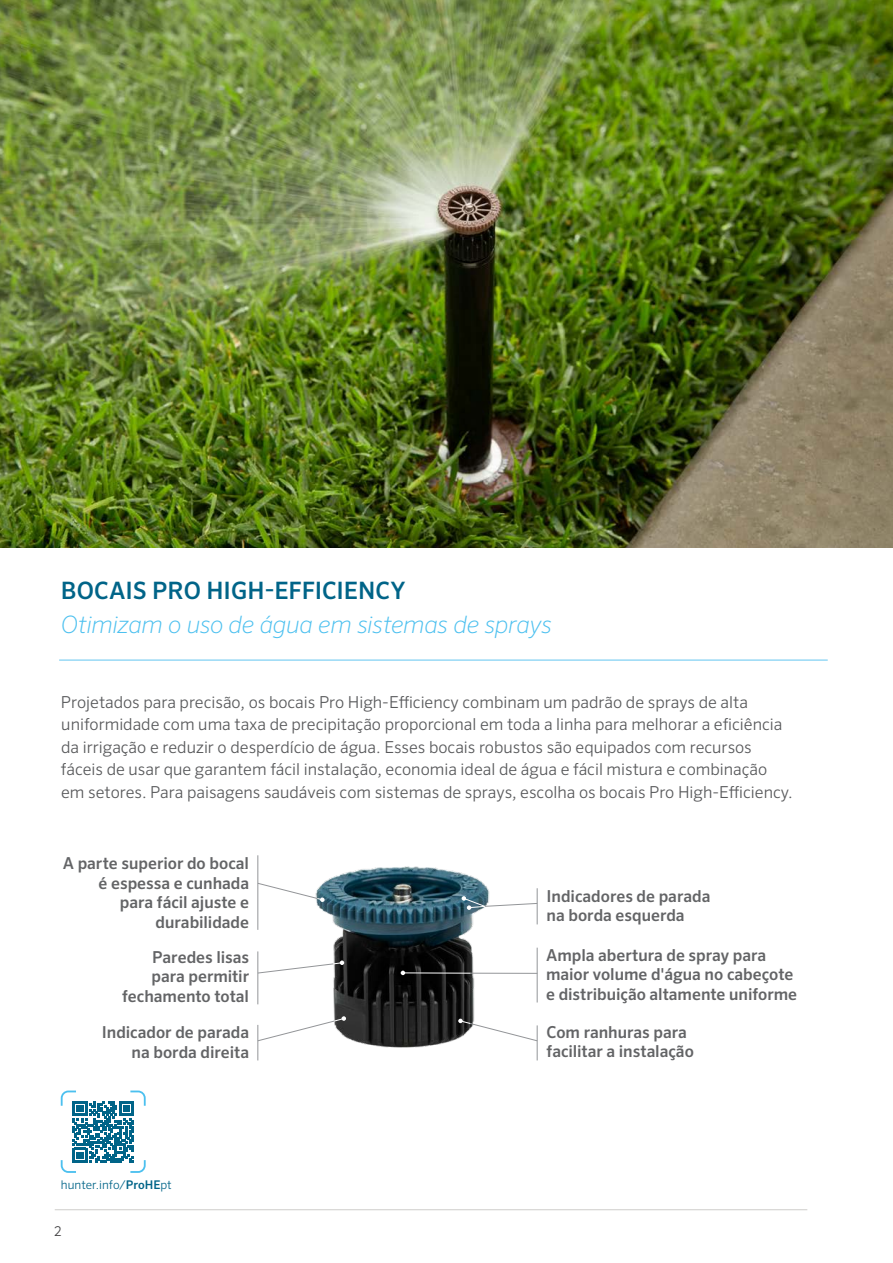
<style>
.page{position:relative;width:893px;height:1263px;background:#fff}
.page>*{position:absolute;margin:0;border:0;box-sizing:border-box;transform-origin:0 0}
.t1{font:italic 200 24px "Sero Pro";letter-spacing:-.015em;color:#4cc0ef}
.t2{font:500 24px "Sero Pro";color:#006488}
.t3{font:300 16.5px/22.5px "Sero Pro";color:#58595b}
.t4{font:500 16.5px/19.5px "Sero Pro";color:#636466;text-align:right}
.t5{font:300 13.5px "Sero Pro";color:#414042}
.t6{font:300 12px "Sero Pro";color:#006488}
.s1{font-weight:500}
</style>
<div class="page">
<hr style="left:55px;top:1209px;width:752px;height:1px;background:#cfcdcb">
<img style="left:0;top:0;width:893px;height:547px">
<svg style="left:61px;top:1090px;width:85px;height:83px"></svg>
<hr style="left:59px;top:660px;width:769px;height:1px;background:#63c5f0">
<img style="left:316px;top:866px;width:177px;height:182px">
<hr style="left:258px;top:1025px;width:1px;height:35px;background:#939598">
<hr style="left:537px;top:1025px;width:1px;height:35px;background:#939598">
<hr style="left:537px;top:888px;width:1px;height:36px;background:#939598">
<hr style="left:258px;top:951px;width:1px;height:53px;background:#939598">
<hr style="left:537px;top:948px;width:1px;height:54px;background:#939598">
<hr style="left:258px;top:855px;width:1px;height:75px;background:#939598">
<hr style="left:471px;top:973px;width:66px;height:1px;background:#939598">
<svg style="left:257px;top:1016px;width:89px;height:25px"></svg>
<svg style="left:458px;top:1019px;width:80px;height:22px"></svg>
<svg style="left:462px;top:896px;width:76px;height:14px"></svg>
<svg style="left:257px;top:960px;width:87px;height:13px"></svg>
<hr style="left:403px;top:973px;width:68px;height:1px;background:#fff">
<svg style="left:401px;top:971px;width:4px;height:4px"></svg>
<svg style="left:257px;top:883px;width:68px;height:19px"></svg>
<h1 class="t2" style="left:61px;top:576px;width:346px">BOCAIS PRO HIGH-EFFICIENCY</h1>
<h1 class="t1" style="left:61px;top:610px;width:493px">Otimizam o uso de água em sistemas de sprays</h1>
<p class="t3" style="left:61px;top:690px;width:733px">Projetados para precisão, os bocais Pro High-Efficiency combinam um padrão de sprays de alta uniformidade com uma taxa de precipitação proporcional em toda a linha para melhorar a eficiência da irrigação e reduzir o desperdício de água. Esses bocais robustos são equipados com recursos fáceis de usar que garantem fácil instalação, economia ideal de água e fácil mistura e combinação em setores. Para paisagens saudáveis com sistemas de sprays, escolha os bocais Pro High-Efficiency.</p>
<p class="t4" style="left:63px;top:853px;width:188px">A parte superior do bocal é espessa e cunhada para fácil ajuste e durabilidade</p>
<p class="t4" style="left:122px;top:947px;width:128px">Paredes lisas para permitir fechamento total</p>
<p class="t4" style="left:102px;top:1023px;width:149px">Indicador de parada na borda direita</p>
<p class="t6" style="left:61px;top:1177px;width:112px">hunter.info/<span class="s1">ProHE</span>pt</p>
<p class="t5" style="left:54px;top:1223px;width:9px">2</p>
<p class="t4" style="left:547px;top:886px;width:165px;text-align:left">Indicadores de parada na borda esquerda</p>
<p class="t4" style="left:546px;top:945px;width:253px;text-align:left">Ampla abertura de spray para maior volume d'água no cabeçote e distribuição altamente uniforme</p>
<p class="t4" style="left:547px;top:1022px;width:149px;text-align:left">Com ranhuras para facilitar a instalação</p>
</div>
